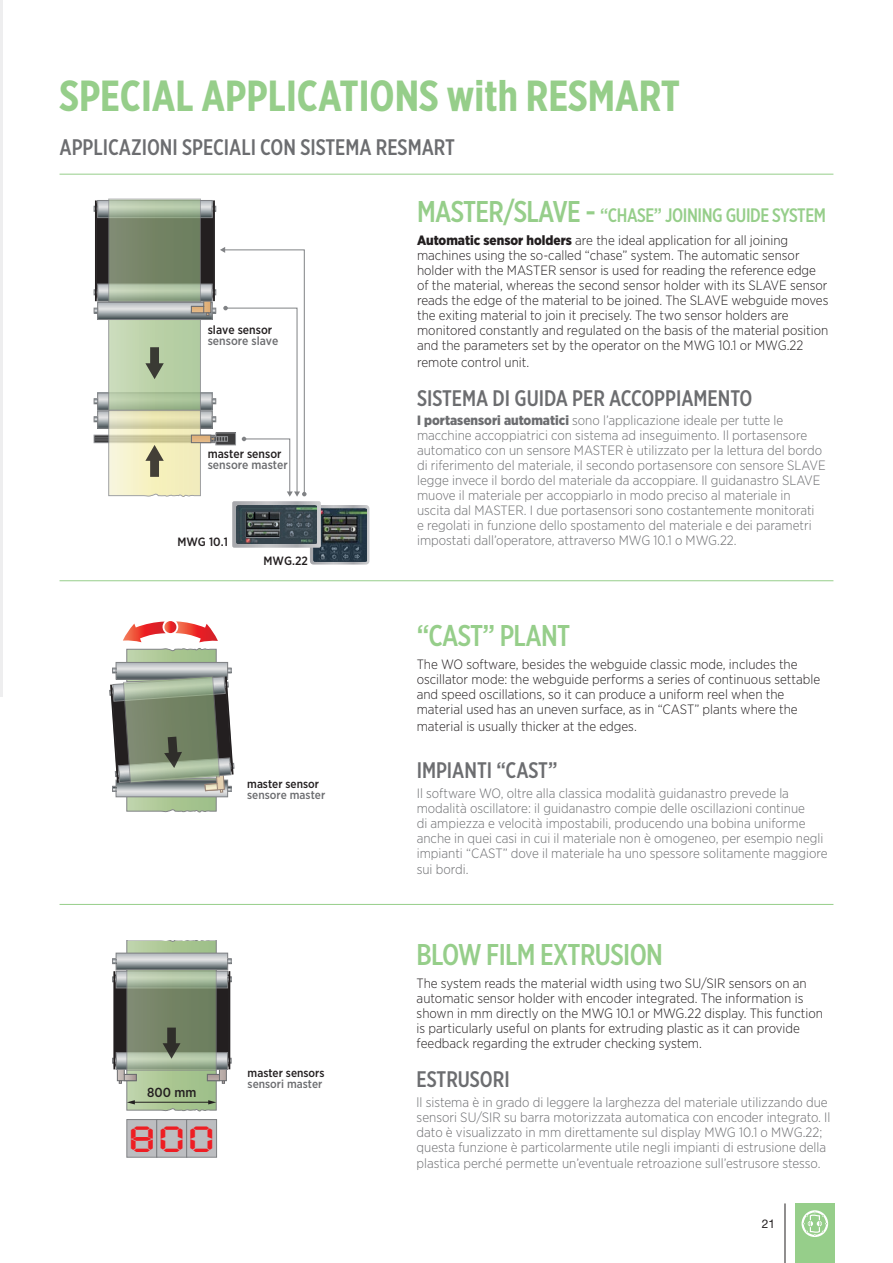
<style>
.page{position:relative;width:893px;height:1263px;background:#fff}
.page>*{position:absolute;margin:0;border:0;box-sizing:border-box;transform-origin:0 0}
.TitTabellaEng{font:700 43.5px "Gotham X Narrow";color:#96ce8a}
.t1{font:35.55px "Digiface Wide";color:#ee1d23}
.TitMainPar{font:500 30px "Gotham X Narrow";letter-spacing:-.02em;color:#96ce8a}
.TitTabellaEng-2{font:500 22.5px "Gotham X Narrow";color:#6c6d70}
.TitMainPar-2{font:500 19.5px "Gotham X Narrow";letter-spacing:-.02em;color:#96ce8a}
.t2{font:300 13.5px/15px "Gotham Narrow";color:#6c6d70}
.TitMainPar-3{font:300 13.5px/15px "Gotham Narrow";color:#231f20}
.t3{font:500 13.2px "Gotham Narrow";color:#231f20}
.t4{font:500 12px/11.4px "Gotham Narrow";color:#6c6d70}
.t5{font:500 12px "Gotham Narrow";color:#231f20}
.t6{font:12px "Helvetica Neue LT Pro";color:#231f20}
.t7{font:500 11.7px/11.1px "Gotham Narrow";color:#231f20}
.t8{font:500 11.7px/11.1px "Gotham Narrow";color:#6c6d70}
.s1{color:#231f20}
.s2{color:#6c6d70}
.s3{font-size:30px}
.s4{font-weight:900}
</style>
<div class="page">
<hr style="left:785px;top:1203px;width:1px;height:60px;background:#231f20">
<div style="left:795px;top:1203px;width:40px;height:60px;background:#96ce8a"></div>
<svg style="left:801px;top:1210px;width:27px;height:27px"></svg>
<hr style="left:0;top:0;width:2px;height:696px;background:#eeeeef">
<div style="left:94px;top:435px;width:122px;height:8px;background:#59595b"></div>
<div style="left:94px;top:435px;width:122px;height:8px;border:1px solid #939598"></div>
<svg style="left:99px;top:395px;width:9px;height:13px"></svg>
<div style="left:97px;top:393px;width:115px;height:17px;border:1px solid #808285"></div>
<svg style="left:94px;top:398px;width:4px;height:6px"></svg>
<svg style="left:99px;top:304px;width:9px;height:14px"></svg>
<div style="left:97px;top:302px;width:115px;height:18px;border:1px solid #808285"></div>
<svg style="left:94px;top:308px;width:4px;height:5px"></svg>
<div style="left:96px;top:204px;width:118px;height:94px;background:#231f20"></div>
<svg style="left:99px;top:202px;width:111px;height:14px"></svg>
<div style="left:97px;top:200px;width:115px;height:18px;border:1px solid #808285"></div>
<svg style="left:94px;top:206px;width:4px;height:6px"></svg>
<svg style="left:212px;top:206px;width:4px;height:6px"></svg>
<svg style="left:99px;top:286px;width:9px;height:13px"></svg>
<div style="left:97px;top:284px;width:115px;height:17px;border:1px solid #808285"></div>
<svg style="left:94px;top:289px;width:4px;height:6px"></svg>
<svg style="left:110px;top:201px;width:89px;height:46px;background:#88997b"></svg>
<div style="left:108px;top:199px;width:93px;height:103px;border:1px solid #808285"></div>
<hr style="left:95px;top:200px;width:2px;height:101px;background:#231f20">
<hr style="left:213px;top:200px;width:2px;height:101px;background:#231f20">
<svg style="left:99px;top:413px;width:9px;height:13px"></svg>
<div style="left:97px;top:411px;width:115px;height:17px;border:1px solid #808285"></div>
<svg style="left:94px;top:416px;width:4px;height:6px"></svg>
<hr style="left:94px;top:438px;width:121px;height:1px;background:#6c6d70">
<hr style="left:94px;top:440px;width:121px;height:1px;background:#6c6d70">
<svg style="left:108px;top:247px;width:261px;height:318px"></svg>
<img style="left:236px;top:505px;width:81px;height:39px">
<svg style="left:109px;top:621px;width:125px;height:192px"></svg>
<svg style="left:126px;top:941px;width:91px;height:30px"></svg>
<svg style="left:118px;top:955px;width:108px;height:13px"></svg>
<div style="left:116px;top:953px;width:112px;height:17px;border:1px solid #808285"></div>
<svg style="left:112px;top:958px;width:4px;height:6px"></svg>
<svg style="left:227px;top:958px;width:4px;height:6px"></svg>
<div style="left:114px;top:974px;width:115px;height:92px;background:#231f20"></div>
<svg style="left:118px;top:973px;width:108px;height:13px"></svg>
<div style="left:116px;top:971px;width:112px;height:17px;border:1px solid #808285"></div>
<svg style="left:112px;top:976px;width:4px;height:6px"></svg>
<svg style="left:227px;top:976px;width:4px;height:6px"></svg>
<svg style="left:129px;top:971px;width:85px;height:56px;background:#859578"></svg>
<div style="left:127px;top:969px;width:89px;height:102px;border:1px solid #808285"></div>
<hr style="left:113px;top:971px;width:2px;height:98px;background:#231f20">
<hr style="left:229px;top:971px;width:1px;height:98px;background:#231f20">
<svg style="left:112px;top:1027px;width:119px;height:85px"></svg>
<div style="left:127px;top:1119px;width:30px;height:38px;background:#bcbdc0"></div>
<div style="left:126px;top:1119px;width:31px;height:39px;border:1px solid #808285"></div>
<div style="left:157px;top:1119px;width:30px;height:38px;background:#bcbdc0"></div>
<div style="left:156px;top:1119px;width:31px;height:39px;border:1px solid #808285"></div>
<div style="left:187px;top:1119px;width:30px;height:38px;background:#bcbdc0"></div>
<div style="left:186px;top:1119px;width:31px;height:39px;border:1px solid #808285"></div>
<hr style="left:60px;top:174px;width:773px;height:1px;background:#96ce8a">
<hr style="left:60px;top:580px;width:773px;height:1px;background:#96ce8a">
<hr style="left:60px;top:904px;width:773px;height:1px;background:#96ce8a">
<p class="TitTabellaEng" style="left:60px;top:69px;width:622px">SPECIAL APPLICATIONS with RESMART</p>
<p class="TitTabellaEng-2" style="left:60px;top:134px;width:397px">APPLICAZIONI SPECIALI CON SISTEMA RESMART</p>
<p class="t4" style="left:208px;top:324px;width:72px"><span class="s1">slave sensor </span>sensore slave</p>
<p class="t4" style="left:208px;top:447px;width:81px"><span class="s1">master sensor </span>sensore master</p>
<p class="t5" style="left:177px;top:534px;width:52px">MWG 10.1</p>
<p class="t5" style="left:264px;top:553px;width:46px">MWG.22</p>
<p class="t8" style="left:247px;top:778px;width:79px"><span class="s1">master sensor </span>sensore master</p>
<p class="t3" style="left:147px;top:1083px;width:51px">800 mm</p>
<p class="t1" style="left:129px;top:1116px;width:87px">800</p>
<p class="t7" style="left:248px;top:1067px;width:78px">master sensors <span class="s2">sensori master</span></p>
<p class="TitMainPar-2" style="left:417px;top:203px;width:410px"><span class="s3">MASTER/SLAVE -</span> “CHASE” JOINING GUIDE SYSTEM</p>
<p class="TitMainPar-3" style="left:417px;top:233px;width:413px"><span class="s4">Automatic sensor holders</span> are the ideal application for all joining machines using the so-called “chase” system. The automatic sensor holder with the MASTER sensor is used for reading the reference edge of the material, whereas the second sensor holder with its SLAVE sensor reads the edge of the material to be joined. The SLAVE webguide moves the exiting material to join it precisely. The two sensor holders are monitored constantly and regulated on the basis of the material position and the parameters set by the operator on the MWG 10.1 or MWG.22</p>
<p class="TitMainPar-3" style="left:417px;top:354px;width:114px">remote control unit.</p>
<p class="TitTabellaEng-2" style="left:417px;top:384px;width:337px">SISTEMA DI GUIDA PER ACCOPPIAMENTO</p>
<p class="t2" style="left:417px;top:413px;width:410px"><span class="s4">I portasensori automatici</span> sono l’applicazione ideale per tutte le macchine accoppiatrici con sistema ad inseguimento. Il portasensore automatico con un sensore MASTER è utilizzato per la lettura del bordo di riferimento del materiale, il secondo portasensore con sensore SLAVE legge invece il bordo del materiale da accoppiare. Il guidanastro SLAVE muove il materiale per accoppiarlo in modo preciso al materiale in uscita dal MASTER. I due portasensori sono costantemente monitorati<br>e regolati in funzione dello spostamento del materiale e dei parametri impostati dall’operatore, attraverso MWG 10.1 o MWG.22.</p>
<p class="TitMainPar" style="left:417px;top:617px;width:155px">“CAST” PLANT</p>
<p class="TitMainPar-3" style="left:417px;top:657px;width:405px">The WO software, besides the webguide classic mode, includes the oscillator mode: the webguide performs a series of continuous settable and speed oscillations, so it can produce a uniform reel when the material used has an uneven surface, as in “CAST” plants where the</p>
<p class="TitMainPar-3" style="left:417px;top:718px;width:222px">material is usually thicker at the edges.</p>
<p class="TitTabellaEng-2" style="left:417px;top:757px;width:142px">IMPIANTI “CAST”</p>
<p class="t2" style="left:417px;top:785px;width:412px">Il software WO, oltre alla classica modalità guidanastro prevede la modalità oscillatore: il guidanastro compie delle oscillazioni continue<br>di ampiezza e velocità impostabili, producendo una bobina uniforme anche in quei casi in cui il materiale non è omogeneo, per esempio negli impianti “CAST” dove il materiale ha uno spessore solitamente maggiore</p>
<p class="t2" style="left:417px;top:861px;width:53px">sui bordi.</p>
<p class="TitMainPar" style="left:417px;top:936px;width:248px">BLOW FILM EXTRUSION</p>
<p class="TitMainPar-3" style="left:417px;top:976px;width:408px">The system reads the material width using two SU/SIR sensors on an automatic sensor holder with encoder integrated. The information is shown in mm directly on the MWG 10.1 or MWG.22 display. This function is particularly useful on plants for extruding plastic as it can provide feedback regarding the extruder checking system.</p>
<p class="TitTabellaEng-2" style="left:417px;top:1066px;width:95px">ESTRUSORI</p>
<p class="t2" style="left:417px;top:1094px;width:415px">ll sistema è in grado di leggere la larghezza del materiale utilizzando due sensori SU/SIR su barra motorizzata automatica con encoder integrato. Il dato è visualizzato in mm direttamente sul display MWG 10.1 o MWG.22; questa funzione è particolarmente utile negli impianti di estrusione della</p>
<p class="t2" style="left:417px;top:1155px;width:405px">plastica perché permette un’eventuale retroazione sull’estrusore stesso.</p>
<p class="t6" style="left:762px;top:1216px;width:15px">21</p>
</div>
